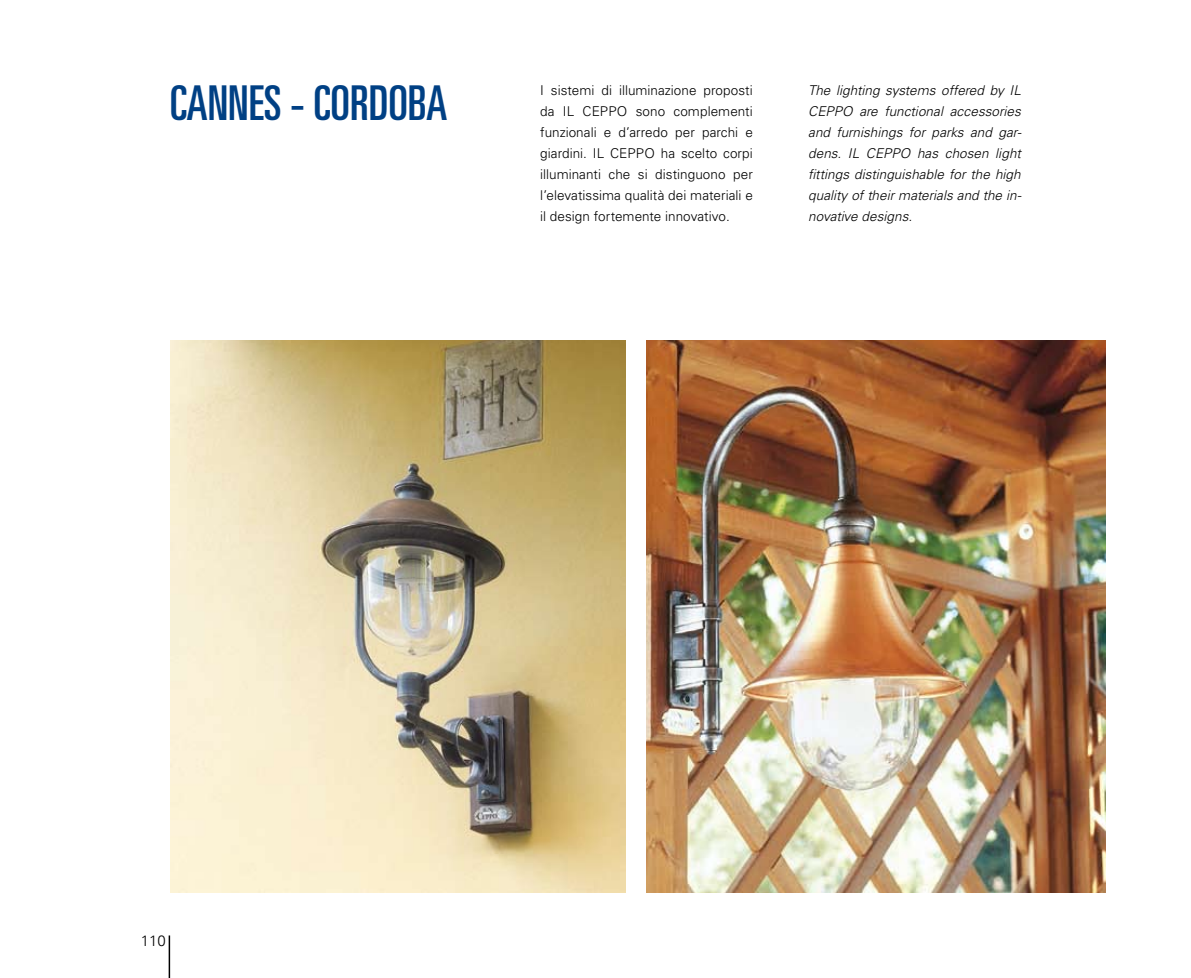
<style>
.page{position:relative;width:1191px;height:978px;background:#fff}
.page>*{position:absolute;margin:0;border:0;box-sizing:border-box;transform-origin:0 0}
.t1{font:ultra-condensed 48px "Univers LT Std";color:#004084}
.t2{font:300 15px "Univers LT Std";color:#000}
.t3{font:300 13.5px/21px "Univers LT Std";letter-spacing:.005em;color:#000;text-align:justify}
.t4{font:italic 300 13.5px/21px "Univers LT Std";letter-spacing:.005em;color:#000;text-align:justify}
</style>
<div class="page">
<hr style="left:169px;top:935px;width:1px;height:43px;background:#000">
<img style="left:646px;top:340px;width:460px;height:553px">
<img style="left:171px;top:340px;width:454px;height:552px">
<h1 class="t1" style="left:170px;top:75px;width:279px">CANNES - CORDOBA</h1>
<p class="t3" style="left:540px;top:80px;width:214px">I sistemi di illuminazione proposti da IL CEPPO sono complementi funzionali e d’arredo per parchi e giardini. IL CEPPO ha scelto corpi illuminanti che si distinguono per l’elevatissima qualità dei materiali e il design fortemente innovativo.</p>
<p class="t4" style="left:808px;top:80px;width:215px">The lighting systems offered by IL CEPPO are functional accessories and furnishings for parks and gar&shy;dens. IL CEPPO has chosen light fittings distinguishable for the high quality of their materials and the in&shy;novative designs.</p>
<p class="t2" style="left:141px;top:932px;width:27px">110</p>
</div>
